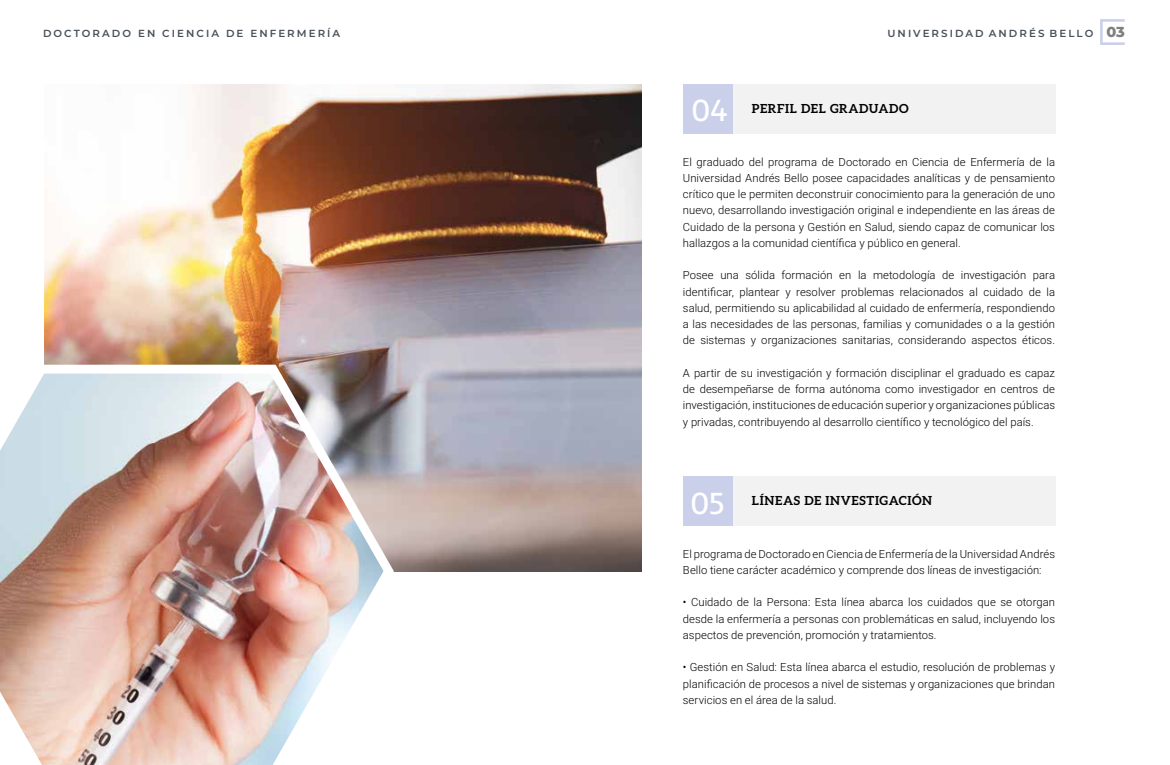
<style>
.page{position:relative;width:1170px;height:765px;background:#fff}
.page>*{position:absolute;margin:0;border:0;box-sizing:border-box;transform-origin:0 0}
.t1{font:31.38px "Ingra";color:#fff}
.t2{font:700 12.5px "Aleo";letter-spacing:.05em;color:#000}
.t3{font:300 11.25px/16.2px "Roboto";letter-spacing:.005em;color:#000;text-align:justify}
.t4{font:600 10.25px "Montserrat";letter-spacing:.2em;color:#474f59}
.s1{font-weight:800;font-size:14.5px;color:#808080}
</style>
<div class="page">
<img style="left:44px;top:85px;width:597px;height:486px">
<div style="left:733px;top:85px;width:321px;height:49px;background:#f2f2f2"></div>
<div style="left:683px;top:85px;width:50px;height:49px;background:#cacfea"></div>
<div style="left:733px;top:477px;width:321px;height:49px;background:#f2f2f2"></div>
<div style="left:683px;top:477px;width:50px;height:49px;background:#cacfea"></div>
<svg style="left:1100px;top:19px;width:24px;height:26px"></svg>
<img style="left:0;top:357px;width:399px;height:408px">
<p class="t4" style="left:43px;top:26px;width:299px">DOCTORADO EN CIENCIA DE ENFERMERÍA</p>
<p class="t4" style="left:887px;top:26px;width:239px">UNIVERSIDAD ANDRÉS BELLO <span class="s1">03</span></p>
<h1 class="t1" style="left:691px;top:91px;width:38px">04</h1>
<p class="t2" style="left:752px;top:102px;width:158px">PERFIL DEL GRADUADO</p>
<p class="t3" style="left:683px;top:153px;width:373px">El graduado del programa de Doctorado en Ciencia de Enfermería de la Universidad Andrés Bello posee capacidades analíticas y de pensamiento crítico que le permiten deconstruir conocimiento para la generación de uno nuevo, desarrollando investigación original e independiente en las áreas de Cuidado de la persona y Gestión en Salud, siendo capaz de comunicar los hallazgos a la comunidad científica y público en general.</p>
<p class="t3" style="left:683px;top:267px;width:373px">Posee una sólida formación en la metodología de investigación para identificar, plantear y resolver problemas relacionados al cuidado de la salud, permitiendo su aplicabilidad al cuidado de enfermería, respondiendo a las necesidades de las personas, familias y comunidades o a la gestión de sistemas y organizaciones sanitarias, considerando aspectos éticos.</p>
<p class="t3" style="left:683px;top:364px;width:373px">A partir de su investigación y formación disciplinar el graduado es capaz de desempeñarse de forma autónoma como investigador en centros de investigación, instituciones de educación superior y organizaciones públicas y privadas, contribuyendo al desarrollo científico y tecnológico del país.</p>
<h1 class="t1" style="left:690px;top:484px;width:36px">05</h1>
<p class="t2" style="left:752px;top:494px;width:181px">LÍNEAS DE INVESTIGACIÓN</p>
<p class="t3" style="left:683px;top:545px;width:373px">El programa de Doctorado en Ciencia de Enfermería de la Universidad Andrés<br>Bello tiene carácter académico y comprende dos líneas de investigación:</p>
<p class="t3" style="left:683px;top:594px;width:373px">• Cuidado de la Persona: Esta línea abarca los cuidados que se otorgan desde la enfermería a personas con problemáticas en salud, incluyendo los aspectos de prevención, promoción y tratamientos.</p>
<p class="t3" style="left:683px;top:659px;width:373px">• Gestión en Salud: Esta línea abarca el estudio, resolución de problemas y planificación de procesos a nivel de sistemas y organizaciones que brindan servicios en el área de la salud.</p>
</div>
